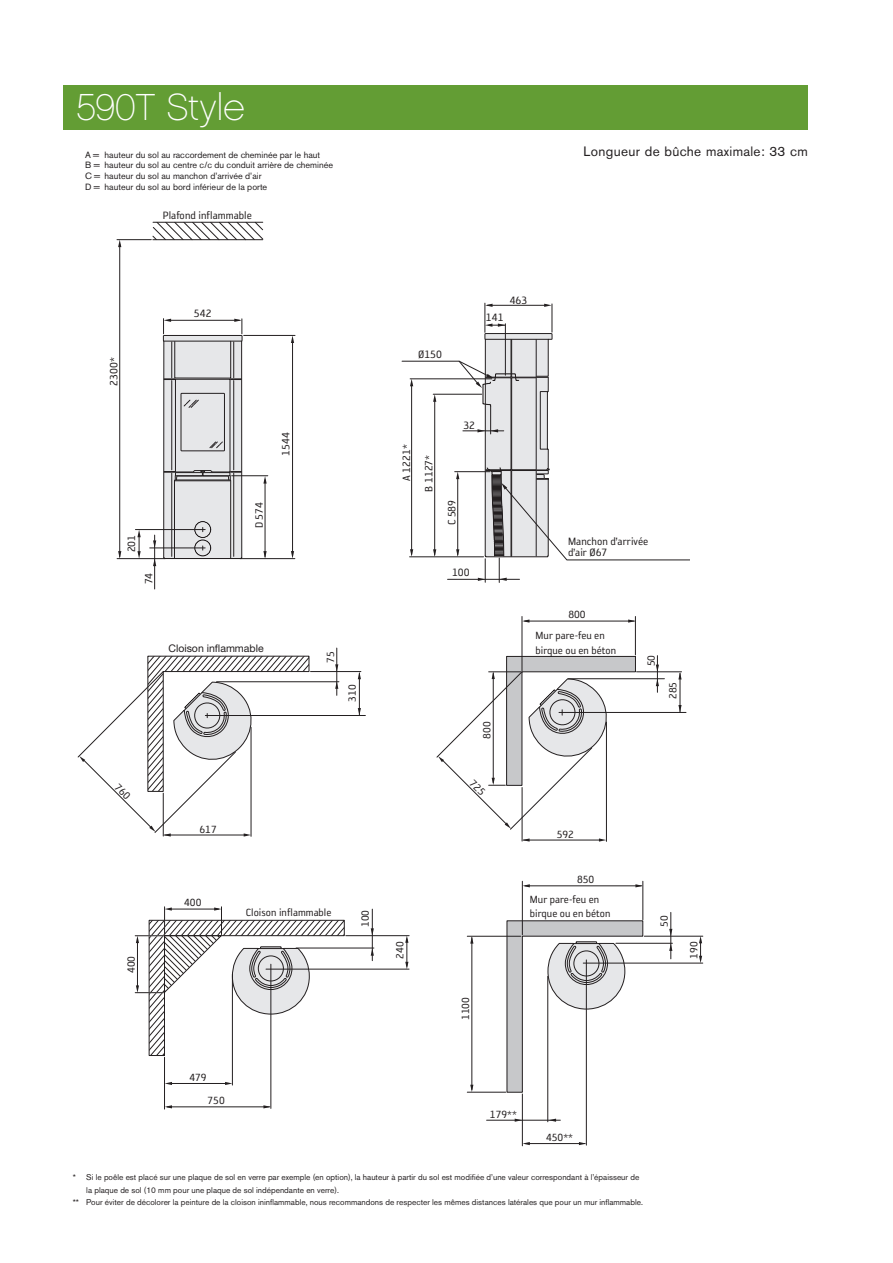
<style>
.page{position:relative;width:893px;height:1263px;background:#fff}
.page>*{position:absolute;margin:0;border:0;box-sizing:border-box;transform-origin:0 0}
.t1{font:37.5px "Chalet Paris Nineteen Sixty";color:#fff}
.t2{font:13.5px "Akzidenz Grotesk BE";letter-spacing:.025em;color:#231f20}
.t3{font:12.3px/10.6px "Reykjavik One OT A Gauge";color:#231f20}
.t4{font:12px/14.4px "Reykjavik One OT A Gauge";color:#231f20}
.t5{font:10.5px "Helvetica Neue LT Pro";color:#231f20}
.t6{font:9px/10.8px "Akzidenz Grotesk BE";color:#231f20}
.t7{font:8.25px "Akzidenz Grotesk BE";color:#231f20}
</style>
<div class="page">
<div style="left:64px;top:85px;width:744px;height:45px;background:#639d34"></div>
<hr style="left:680px;top:673px;width:1px;height:39px;background:#231f20">
<hr style="left:657px;top:656px;width:1px;height:36px;background:#231f20">
<hr style="left:568px;top:678px;width:96px;height:1px;background:#231f20">
<hr style="left:559px;top:712px;width:127px;height:1px;background:#231f20">
<hr style="left:636px;top:671px;width:45px;height:1px;background:#231f20">
<hr style="left:523px;top:840px;width:78px;height:1px;background:#231f20">
<hr style="left:606px;top:722px;width:1px;height:119px;background:#231f20">
<hr style="left:522px;top:787px;width:1px;height:54px;background:#231f20">
<hr style="left:525px;top:621px;width:109px;height:1px;background:#231f20">
<hr style="left:522px;top:616px;width:1px;height:55px;background:#231f20">
<hr style="left:635px;top:616px;width:1px;height:39px;background:#231f20">
<svg style="left:678px;top:672px;width:4px;height:7px"></svg>
<svg style="left:678px;top:705px;width:4px;height:7px"></svg>
<svg style="left:656px;top:679px;width:3px;height:7px"></svg>
<svg style="left:656px;top:665px;width:3px;height:7px"></svg>
<svg style="left:522px;top:838px;width:8px;height:4px"></svg>
<svg style="left:599px;top:838px;width:7px;height:4px"></svg>
<svg style="left:522px;top:619px;width:7px;height:4px"></svg>
<svg style="left:628px;top:619px;width:7px;height:4px"></svg>
<svg style="left:506px;top:920px;width:138px;height:173px"></svg>
<hr style="left:525px;top:1143px;width:60px;height:1px;background:#231f20">
<hr style="left:586px;top:960px;width:1px;height:185px;background:#231f20">
<hr style="left:644px;top:936px;width:59px;height:1px;background:#231f20">
<hr style="left:487px;top:1120px;width:73px;height:1px;background:#231f20">
<hr style="left:547px;top:976px;width:1px;height:146px;background:#231f20">
<hr style="left:522px;top:1094px;width:1px;height:52px;background:#231f20">
<hr style="left:525px;top:885px;width:116px;height:1px;background:#231f20">
<hr style="left:522px;top:881px;width:1px;height:54px;background:#231f20">
<hr style="left:643px;top:881px;width:1px;height:39px;background:#231f20">
<hr style="left:472px;top:937px;width:1px;height:152px;background:#231f20">
<hr style="left:467px;top:1092px;width:39px;height:1px;background:#231f20">
<hr style="left:467px;top:936px;width:54px;height:1px;background:#231f20">
<hr style="left:583px;top:963px;width:120px;height:1px;background:#231f20">
<hr style="left:671px;top:912px;width:1px;height:47px;background:#231f20">
<hr style="left:616px;top:943px;width:56px;height:1px;background:#231f20">
<svg style="left:522px;top:1142px;width:8px;height:3px"></svg>
<svg style="left:579px;top:1142px;width:7px;height:3px"></svg>
<svg style="left:522px;top:884px;width:8px;height:3px"></svg>
<svg style="left:635px;top:884px;width:8px;height:3px"></svg>
<svg style="left:470px;top:1085px;width:3px;height:7px"></svg>
<svg style="left:470px;top:936px;width:3px;height:8px"></svg>
<svg style="left:549px;top:1118px;width:7px;height:4px"></svg>
<svg style="left:515px;top:1118px;width:7px;height:4px"></svg>
<svg style="left:699px;top:936px;width:3px;height:27px"></svg>
<svg style="left:669px;top:943px;width:3px;height:8px"></svg>
<svg style="left:669px;top:929px;width:3px;height:7px"></svg>
<hr style="left:359px;top:673px;width:1px;height:42px;background:#231f20">
<hr style="left:337px;top:648px;width:1px;height:47px;background:#231f20">
<hr style="left:216px;top:681px;width:123px;height:1px;background:#231f20">
<hr style="left:205px;top:715px;width:160px;height:1px;background:#231f20">
<hr style="left:310px;top:671px;width:51px;height:1px;background:#231f20">
<svg style="left:358px;top:672px;width:3px;height:7px"></svg>
<svg style="left:358px;top:708px;width:3px;height:7px"></svg>
<svg style="left:335px;top:681px;width:3px;height:8px"></svg>
<svg style="left:335px;top:664px;width:3px;height:8px"></svg>
<hr style="left:167px;top:1106px;width:102px;height:1px;background:#231f20">
<hr style="left:271px;top:964px;width:1px;height:144px;background:#231f20">
<hr style="left:346px;top:935px;width:63px;height:1px;background:#231f20">
<hr style="left:170px;top:1083px;width:59px;height:1px;background:#231f20">
<hr style="left:232px;top:974px;width:1px;height:111px;background:#231f20">
<hr style="left:164px;top:1057px;width:1px;height:52px;background:#231f20">
<hr style="left:266px;top:969px;width:143px;height:1px;background:#231f20">
<hr style="left:372px;top:909px;width:1px;height:52px;background:#231f20">
<hr style="left:296px;top:948px;width:78px;height:1px;background:#231f20">
<svg style="left:165px;top:1105px;width:7px;height:3px"></svg>
<svg style="left:263px;top:1105px;width:8px;height:3px"></svg>
<svg style="left:165px;top:1082px;width:7px;height:3px"></svg>
<svg style="left:225px;top:1082px;width:7px;height:3px"></svg>
<svg style="left:405px;top:935px;width:3px;height:34px"></svg>
<svg style="left:371px;top:948px;width:3px;height:8px"></svg>
<svg style="left:371px;top:928px;width:3px;height:8px"></svg>
<svg style="left:135px;top:907px;width:210px;height:149px"></svg>
<svg style="left:401px;top:303px;width:288px;height:279px"></svg>
<hr style="left:292px;top:342px;width:1px;height:214px;background:#231f20">
<svg style="left:291px;top:551px;width:3px;height:7px"></svg>
<hr style="left:244px;top:335px;width:51px;height:1px;background:#231f20">
<svg style="left:291px;top:335px;width:3px;height:8px"></svg>
<hr style="left:119px;top:244px;width:1px;height:313px;background:#231f20">
<svg style="left:118px;top:551px;width:3px;height:7px"></svg>
<hr style="left:117px;top:239px;width:34px;height:1px;background:#231f20">
<svg style="left:118px;top:240px;width:3px;height:7px"></svg>
<hr style="left:117px;top:558px;width:48px;height:1px;background:#231f20">
<hr style="left:232px;top:475px;width:36px;height:1px;background:#231f20">
<hr style="left:154px;top:535px;width:1px;height:54px;background:#231f20">
<hr style="left:150px;top:548px;width:55px;height:1px;background:#231f20">
<hr style="left:135px;top:529px;width:70px;height:1px;background:#231f20">
<svg style="left:137px;top:530px;width:4px;height:29px"></svg>
<hr style="left:240px;top:558px;width:55px;height:1px;background:#231f20">
<svg style="left:153px;top:221px;width:114px;height:345px"></svg>
<hr style="left:153px;top:222px;width:110px;height:1px;background:#231f20">
<hr style="left:153px;top:239px;width:110px;height:1px;background:#231f20">
<svg style="left:436px;top:656px;width:200px;height:174px"></svg>
<svg style="left:77px;top:655px;width:233px;height:181px"></svg>
<h1 class="t1" style="left:77px;top:86px;width:170px">590T Style</h1>
<p class="t6" style="left:85px;top:149px;width:250px">A = hauteur du sol au raccordement de cheminée par le haut<br>B = hauteur du sol au centre c/c du conduit arrière de cheminée C = hauteur du sol au manchon d’arrivée d’air<br>D = hauteur du sol au bord inférieur de la porte</p>
<h3 class="t3" style="left:163px;top:210px;width:91px">Plafond inflammable</h3>
<h3 class="t3" style="left:109px;top:386px;width:30px;rotate:-90deg">2300*</h3>
<h3 class="t3" style="left:194px;top:308px;width:19px">542</h3>
<h3 class="t3" style="left:126px;top:552px;width:19px;rotate:-90deg">201</h3>
<h3 class="t3" style="left:143px;top:584px;width:13px;rotate:-90deg">74</h3>
<h3 class="t3" style="left:254px;top:528px;width:28px;rotate:-90deg">D 574</h3>
<h3 class="t3" style="left:281px;top:456px;width:25px;rotate:-90deg">1544</h3>
<p class="t5" style="left:168px;top:642px;width:97px">Cloison inflammable</p>
<h3 class="t4" style="left:323px;top:662px;width:13px;rotate:-90deg">75</h3>
<h3 class="t4" style="left:345px;top:702px;width:19px;rotate:-90deg">310</h3>
<h2 class="t2" style="left:583px;top:143px;width:226px">Longueur de bûche maximale: 33 cm</h2>
<h3 class="t3" style="left:418px;top:349px;width:25px">Ø150</h3>
<h3 class="t3" style="left:510px;top:295px;width:19px">463</h3>
<h3 class="t3" style="left:486px;top:312px;width:19px">141</h3>
<h3 class="t3" style="left:401px;top:481px;width:38px;rotate:-90deg">A 1221*</h3>
<h3 class="t3" style="left:423px;top:492px;width:38px;rotate:-90deg">B 1127*</h3>
<h3 class="t3" style="left:463px;top:420px;width:13px">32</h3>
<h3 class="t3" style="left:447px;top:525px;width:27px;rotate:-90deg">C 589</h3>
<h3 class="t3" style="left:452px;top:567px;width:19px">100</h3>
<h3 class="t4" style="left:480px;top:739px;width:19px;rotate:-90deg">800</h3>
<h3 class="t3" style="left:568px;top:536px;width:82px">Manchon d’arrivée d’air Ø67</h3>
<h3 class="t4" style="left:568px;top:608px;width:19px">800</h3>
<h3 class="t4" style="left:536px;top:628px;width:82px">Mur pare-feu en birque ou en béton</h3>
<h3 class="t4" style="left:644px;top:666px;width:13px;rotate:-90deg">50</h3>
<h3 class="t4" style="left:666px;top:699px;width:19px;rotate:-90deg">285</h3>
<h3 class="t4" style="left:124px;top:973px;width:19px;rotate:-90deg">400</h3>
<h3 class="t4" style="left:199px;top:822px;width:19px">617</h3>
<h3 class="t4" style="left:184px;top:896px;width:19px">400</h3>
<h3 class="t4" style="left:246px;top:905px;width:87px">Cloison inflammable</h3>
<h3 class="t4" style="left:358px;top:927px;width:19px;rotate:-90deg">100</h3>
<h3 class="t4" style="left:393px;top:959px;width:19px;rotate:-90deg">240</h3>
<h3 class="t4" style="left:189px;top:1070px;width:19px">479</h3>
<h3 class="t4" style="left:207px;top:1093px;width:19px">750</h3>
<h3 class="t4" style="left:458px;top:1020px;width:25px;rotate:-90deg">1100</h3>
<h3 class="t4" style="left:557px;top:827px;width:19px">592</h3>
<h3 class="t4" style="left:577px;top:872px;width:19px">850</h3>
<h3 class="t4" style="left:530px;top:892px;width:82px">Mur pare-feu en birque ou en béton</h3>
<h3 class="t4" style="left:490px;top:1107px;width:28px">179**</h3>
<h3 class="t4" style="left:546px;top:1130px;width:28px">450**</h3>
<h3 class="t4" style="left:657px;top:927px;width:13px;rotate:-90deg">50</h3>
<h3 class="t4" style="left:687px;top:958px;width:19px;rotate:-90deg">190</h3>
<p class="t7" style="left:73px;top:1172px;width:568px">* Si le poêle est placé sur une plaque de sol en verre par exemple (en option), la hauteur à partir du sol est modifiée d’une valeur correspondant à l’épaisseur de</p>
<p class="t7" style="left:86px;top:1185px;width:254px">la plaque de sol (10 mm pour une plaque de sol indépendante en verre).</p>
<p class="t7" style="left:73px;top:1197px;width:572px">** Pour éviter de décolorer la peinture de la cloison ininflammable, nous recommandons de respecter les mêmes distances latérales que pour un mur inflammable.</p>
</div>
